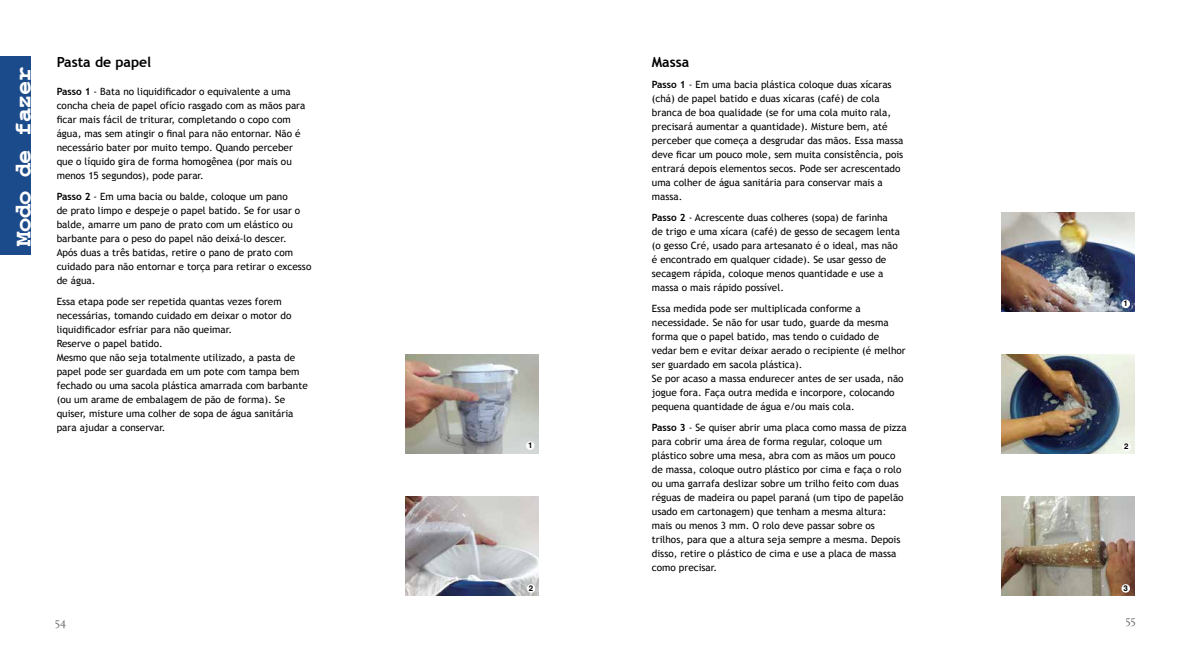
<style>
.page{position:relative;width:1191px;height:652px;background:#fff}
.page>*{position:absolute;margin:0;border:0;box-sizing:border-box;transform-origin:0 0}
.t1{font:24px "Alphabet";color:#fff}
.t2{font:700 14px "Trebuchet MS";color:#000}
.t3{font:12px "Calluna";color:#6d6e71}
.t4{font:10px/14px "Trebuchet MS";color:#000}
.t5{font:700 8px "Helvetica";color:#000}
.s1{font-weight:700}
</style>
<div class="page">
<img style="left:405px;top:496px;width:134px;height:99px">
<img style="left:405px;top:354px;width:134px;height:100px">
<div style="left:526px;top:441px;width:8px;height:9px;background:#fff;border-radius:50%"></div>
<div style="left:527px;top:584px;width:8px;height:9px;background:#fff;border-radius:50%"></div>
<img style="left:1001px;top:354px;width:133px;height:100px">
<img style="left:1001px;top:213px;width:133px;height:99px">
<img style="left:1001px;top:496px;width:133px;height:99px">
<div style="left:1121px;top:300px;width:9px;height:8px;background:#fff;border-radius:50%"></div>
<div style="left:1122px;top:442px;width:8px;height:9px;background:#fff;border-radius:50%"></div>
<div style="left:1121px;top:584px;width:9px;height:9px;background:#fff;border-radius:50%"></div>
<div style="left:0;top:57px;width:30px;height:198px;background:#1c4b8b"></div>
<h1 class="t1" style="left:11px;top:246px;width:180px;rotate:-90deg">Modo de fazer</h1>
<h2 class="t2" style="left:57px;top:53px;width:96px">Pasta de papel</h2>
<p class="t4" style="left:57px;top:84px;width:250px"><span class="s1">Passo 1</span> - Bata no liquidificador o equivalente a uma concha cheia de papel ofício rasgado com as mãos para ficar mais fácil de triturar, completando o copo com água, mas sem atingir o final para não entornar. Não é necessário bater por muito tempo. Quando perceber que o líquido gira de forma homogênea (por mais ou menos 15 segundos), pode parar.</p>
<p class="t4" style="left:57px;top:189px;width:256px"><span class="s1">Passo 2</span> - Em uma bacia ou balde, coloque um pano<br>de prato limpo e despeje o papel batido. Se for usar o balde, amarre um pano de prato com um elástico ou barbante para o peso do papel não deixá-lo descer.<br>Após duas a três batidas, retire o pano de prato com cuidado para não entornar e torça para retirar o excesso de água.</p>
<p class="t4" style="left:57px;top:294px;width:252px">Essa etapa pode ser repetida quantas vezes forem necessárias, tomando cuidado em deixar o motor do liquidificador esfriar para não queimar.<br>Reserve o papel batido.<br>Mesmo que não seja totalmente utilizado, a pasta de papel pode ser guardada em um pote com tampa bem fechado ou uma sacola plástica amarrada com barbante (ou um arame de embalagem de pão de forma). Se quiser, misture uma colher de sopa de água sanitária para ajudar a conservar.</p>
<p class="t5" style="left:528px;top:440px;width:6px">1</p>
<p class="t5" style="left:529px;top:583px;width:6px">2</p>
<h2 class="t2" style="left:652px;top:53px;width:39px">Massa</h2>
<p class="t4" style="left:652px;top:77px;width:253px"><span class="s1">Passo 1</span> - Em uma bacia plástica coloque duas xícaras (chá) de papel batido e duas xícaras (café) de cola branca de boa qualidade (se for uma cola muito rala, precisará aumentar a quantidade). Misture bem, até perceber que começa a desgrudar das mãos. Essa massa deve ficar um pouco mole, sem muita consistência, pois entrará depois elementos secos. Pode ser acrescentado uma colher de água sanitária para conservar mais a massa.</p>
<p class="t4" style="left:652px;top:210px;width:250px"><span class="s1">Passo 2</span> - Acrescente duas colheres (sopa) de farinha de trigo e uma xícara (café) de gesso de secagem lenta (o gesso Cré, usado para artesanato é o ideal, mas não é encontrado em qualquer cidade). Se usar gesso de secagem rápida, coloque menos quantidade e use a massa o mais rápido possível.</p>
<p class="t4" style="left:652px;top:301px;width:255px">Essa medida pode ser multiplicada conforme a necessidade. Se não for usar tudo, guarde da mesma forma que o papel batido, mas tendo o cuidado de vedar bem e evitar deixar aerado o recipiente (é melhor ser guardado em sacola plástica).<br>Se por acaso a massa endurecer antes de ser usada, não jogue fora. Faça outra medida e incorpore, colocando pequena quantidade de água e/ou mais cola.</p>
<p class="t4" style="left:652px;top:420px;width:256px"><span class="s1">Passo 3</span> - Se quiser abrir uma placa como massa de pizza para cobrir uma área de forma regular, coloque um plástico sobre uma mesa, abra com as mãos um pouco de massa, coloque outro plástico por cima e faça o rolo ou uma garrafa deslizar sobre um trilho feito com duas réguas de madeira ou papel paraná (um tipo de papelão usado em cartonagem) que tenham a mesma altura: mais ou menos 3 mm. O rolo deve passar sobre os trilhos, para que a altura seja sempre a mesma. Depois disso, retire o plástico de cima e use a placa de massa como precisar.</p>
<p class="t5" style="left:1123px;top:299px;width:6px">1</p>
<p class="t5" style="left:1124px;top:442px;width:6px">2</p>
<p class="t5" style="left:1123px;top:583px;width:6px">3</p>
<p class="t3" style="left:55px;top:615px;width:13px">54</p>
<p class="t3" style="left:1125px;top:613px;width:11px">55</p>
</div>
